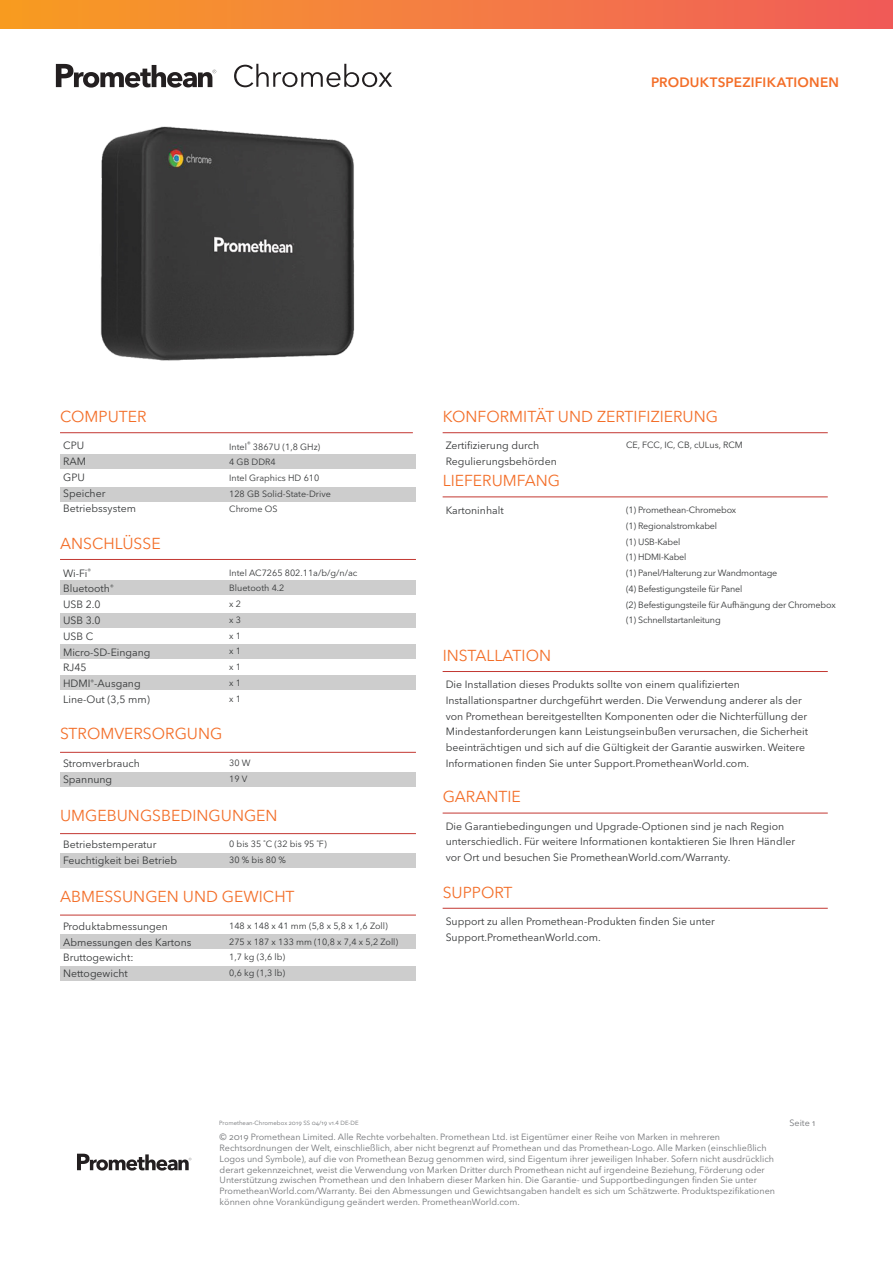
<style>
.page{position:relative;width:893px;height:1263px;background:#fff}
.page>*{position:absolute;margin:0;border:0;box-sizing:border-box;transform-origin:0 0}
.t1{font:15.75px "Avenir Next LT Pro";color:#f36e28}
.t2{font:600 13.5px "Avenir Next LT Pro";letter-spacing:.015em;color:#f36e28}
.t3{font:10.5px/15.8px "Avenir Next LT Pro";color:#353738}
.t4{font:9px/10.8px "Avenir Next LT Pro";color:#727477}
.t5{font:9px "Avenir Next LT Pro";letter-spacing:-.02em;color:#353738}
.t6{font:9px "Avenir Next LT Pro";color:#353738}
.t7{font:6px "Avenir Next LT Pro";color:#727477}
</style>
<div class="page">
<div style="left:60px;top:455px;width:356px;height:14px;background:#cdcdcd"></div>
<div style="left:60px;top:644px;width:356px;height:15px;background:#cdcdcd"></div>
<div style="left:60px;top:613px;width:356px;height:14px;background:#cdcdcd"></div>
<div style="left:60px;top:580px;width:356px;height:15px;background:#cdcdcd"></div>
<div style="left:60px;top:676px;width:356px;height:14px;background:#cdcdcd"></div>
<div style="left:60px;top:772px;width:356px;height:14px;background:#cdcdcd"></div>
<div style="left:60px;top:487px;width:356px;height:14px;background:#cdcdcd"></div>
<div style="left:60px;top:853px;width:356px;height:14px;background:#cdcdcd"></div>
<div style="left:60px;top:935px;width:356px;height:14px;background:#cdcdcd"></div>
<div style="left:60px;top:966px;width:356px;height:14px;background:#cdcdcd"></div>
<hr style="left:443px;top:496px;width:385px;height:1px;background:#c33832">
<hr style="left:443px;top:432px;width:385px;height:1px;background:#c33832">
<hr style="left:60px;top:559px;width:356px;height:1px;background:#c33832">
<hr style="left:60px;top:752px;width:356px;height:1px;background:#c33832">
<hr style="left:60px;top:432px;width:353px;height:1px;background:#c33832">
<hr style="left:60px;top:915px;width:356px;height:1px;background:#c33832">
<hr style="left:60px;top:833px;width:356px;height:1px;background:#c33832">
<hr style="left:443px;top:671px;width:385px;height:1px;background:#c33832">
<hr style="left:443px;top:813px;width:385px;height:1px;background:#c33832">
<hr style="left:443px;top:908px;width:385px;height:1px;background:#c33832">
<div style="left:0;top:0;width:893px;height:29px;background:linear-gradient(to right,#f79d24,#f15c5c)"></div>
<img style="left:100px;top:126px;width:255px;height:235px">
<svg style="left:56px;top:64px;width:160px;height:24px"></svg>
<svg style="left:234px;top:64px;width:158px;height:23px"></svg>
<svg style="left:77px;top:1154px;width:114px;height:16px"></svg>
<p class="t2" style="left:651px;top:74px;width:189px">PRODUKTSPEZIFIKATIONEN</p>
<p class="t1" style="left:60px;top:407px;width:88px">COMPUTER</p>
<p class="t3" style="left:63px;top:438px;width:23px">CPU</p>
<p class="t3" style="left:63px;top:453px;width:24px">RAM</p>
<p class="t3" style="left:63px;top:469px;width:23px">GPU</p>
<p class="t3" style="left:63px;top:485px;width:44px">Speicher</p>
<p class="t3" style="left:63px;top:501px;width:74px">Betriebssystem</p>
<p class="t1" style="left:60px;top:534px;width:102px">ANSCHLÜSSE</p>
<p class="t3" style="left:63px;top:565px;width:30px">Wi-Fi<sup>®</sup></p>
<p class="t3" style="left:63px;top:581px;width:52px">Bluetooth<sup>®</sup></p>
<p class="t3" style="left:63px;top:597px;width:39px">USB 2.0</p>
<p class="t3" style="left:63px;top:612px;width:39px">USB 3.0</p>
<p class="t3" style="left:63px;top:628px;width:32px">USB C</p>
<p class="t3" style="left:63px;top:644px;width:89px">Micro-SD-Eingang</p>
<p class="t3" style="left:63px;top:660px;width:25px">RJ45</p>
<p class="t3" style="left:63px;top:675px;width:79px">HDMI<sup>®</sup>-Ausgang</p>
<p class="t3" style="left:63px;top:691px;width:88px">Line-Out (3,5 mm)</p>
<p class="t6" style="left:229px;top:441px;width:93px">Intel<sup>®</sup> 3867U (1,8 GHz)</p>
<p class="t5" style="left:229px;top:457px;width:48px">4 GB DDR4</p>
<p class="t6" style="left:229px;top:472px;width:92px">Intel Graphics HD 610</p>
<p class="t6" style="left:229px;top:488px;width:103px">128 GB Solid-State-Drive</p>
<p class="t6" style="left:229px;top:504px;width:50px">Chrome OS</p>
<p class="t6" style="left:229px;top:567px;width:130px">Intel AC7265 802.11a/b/g/n/ac</p>
<p class="t6" style="left:229px;top:583px;width:57px">Bluetooth 4.2</p>
<p class="t5" style="left:229px;top:599px;width:13px">x 2</p>
<p class="t5" style="left:229px;top:614px;width:13px">x 3</p>
<p class="t5" style="left:229px;top:630px;width:13px">x 1</p>
<p class="t5" style="left:229px;top:646px;width:13px">x 1</p>
<p class="t5" style="left:229px;top:662px;width:13px">x 1</p>
<p class="t5" style="left:229px;top:677px;width:13px">x 1</p>
<p class="t5" style="left:229px;top:693px;width:13px">x 1</p>
<p class="t1" style="left:60px;top:724px;width:164px">STROMVERSORGUNG</p>
<p class="t3" style="left:63px;top:755px;width:78px">Stromverbrauch</p>
<p class="t3" style="left:63px;top:771px;width:51px">Spannung</p>
<p class="t5" style="left:229px;top:757px;width:23px">30 W</p>
<p class="t5" style="left:229px;top:773px;width:20px">19 V</p>
<p class="t1" style="left:60px;top:806px;width:219px">UMGEBUNGSBEDINGUNGEN</p>
<p class="t3" style="left:63px;top:837px;width:95px">Betriebstemperatur</p>
<p class="t3" style="left:63px;top:853px;width:116px">Feuchtigkeit bei Betrieb</p>
<p class="t6" style="left:229px;top:839px;width:99px">0 bis 35 ˚C (32 bis 95 ˚F)</p>
<p class="t5" style="left:229px;top:854px;width:58px">30 % bis 80 %</p>
<p class="t1" style="left:60px;top:887px;width:236px">ABMESSUNGEN UND GEWICHT</p>
<p class="t3" style="left:63px;top:918px;width:106px">Produktabmessungen</p>
<p class="t3" style="left:63px;top:934px;width:130px">Abmessungen des Kartons</p>
<p class="t3" style="left:63px;top:950px;width:72px">Bruttogewicht:</p>
<p class="t3" style="left:63px;top:965px;width:66px">Nettogewicht</p>
<p class="t6" style="left:229px;top:920px;width:160px">148 x 148 x 41 mm (5,8 x 5,8 x 1,6 Zoll)</p>
<p class="t6" style="left:229px;top:936px;width:171px">275 x 187 x 133 mm (10,8 x 7,4 x 5,2 Zoll)</p>
<p class="t5" style="left:229px;top:952px;width:57px">1,7 kg (3,6 lb)</p>
<p class="t5" style="left:229px;top:967px;width:57px">0,6 kg (1,3 lb)</p>
<p class="t1" style="left:443px;top:407px;width:277px">KONFORMITÄT UND ZERTIFIZIERUNG</p>
<p class="t3" style="left:446px;top:438px;width:113px">Zertifizierung durch<br>Regulierungsbehörden</p>
<p class="t6" style="left:626px;top:440px;width:118px">CE, FCC, IC, CB, cULus, RCM</p>
<p class="t1" style="left:443px;top:471px;width:119px">LIEFERUMFANG</p>
<p class="t3" style="left:446px;top:503px;width:60px">Kartoninhalt</p>
<p class="t5" style="left:626px;top:504px;width:112px">(1) Promethean-Chromebox</p>
<p class="t5" style="left:626px;top:520px;width:93px">(1) Regionalstromkabel</p>
<p class="t5" style="left:626px;top:536px;width:56px">(1) USB-Kabel</p>
<p class="t5" style="left:626px;top:552px;width:62px">(1) HDMI-Kabel</p>
<p class="t5" style="left:626px;top:567px;width:153px">(1) Panel/Halterung zur Wandmontage</p>
<p class="t5" style="left:626px;top:583px;width:118px">(4) Befestigungsteile für Panel</p>
<p class="t5" style="left:626px;top:599px;width:211px">(2) Befestigungsteile für Aufhängung der Chromebox</p>
<p class="t5" style="left:626px;top:615px;width:96px">(1) Schnellstartanleitung</p>
<p class="t1" style="left:443px;top:646px;width:110px">INSTALLATION</p>
<p class="t3" style="left:446px;top:677px;width:364px">Die Installation dieses Produkts sollte von einem qualifizierten Installationspartner durchgeführt werden. Die Verwendung anderer als der von Promethean bereitgestellten Komponenten oder die Nichterfüllung der Mindestanforderungen kann Leistungseinbußen verursachen, die Sicherheit beeinträchtigen und sich auf die Gültigkeit der Garantie auswirken. Weitere Informationen finden Sie unter Support.PrometheanWorld.com.</p>
<p class="t1" style="left:443px;top:787px;width:80px">GARANTIE</p>
<p class="t3" style="left:446px;top:818px;width:351px">Die Garantiebedingungen und Upgrade-Optionen sind je nach Region unterschiedlich. Für weitere Informationen kontaktieren Sie Ihren Händler vor Ort und besuchen Sie PrometheanWorld.com/Warranty.</p>
<p class="t1" style="left:443px;top:883px;width:71px">SUPPORT</p>
<p class="t3" style="left:446px;top:913px;width:271px">Support zu allen Promethean-Produkten finden Sie unter<br>Support.PrometheanWorld.com.</p>
<p class="t7" style="left:219px;top:1119px;width:141px">Promethean-Chromebox 2019 SS 04/19 v1.4 DE-DE</p>
<p class="t4" style="left:220px;top:1132px;width:557px">© 2019 Promethean Limited. Alle Rechte vorbehalten. Promethean Ltd. ist Eigentümer einer Reihe von Marken in mehreren Rechtsordnungen der Welt, einschließlich, aber nicht begrenzt auf Promethean und das Promethean-Logo. Alle Marken (einschließlich Logos und Symbole), auf die von Promethean Bezug genommen wird, sind Eigentum ihrer jeweiligen Inhaber. Sofern nicht ausdrücklich derart gekennzeichnet, weist die Verwendung von Marken Dritter durch Promethean nicht auf irgendeine Beziehung, Förderung oder Unterstützung zwischen Promethean und den Inhabern dieser Marken hin. Die Garantie- und Supportbedingungen finden Sie unter PrometheanWorld.com/Warranty. Bei den Abmessungen und Gewichtsangaben handelt es sich um Schätzwerte. Produktspezifikationen können ohne Vorankündigung geändert werden. PrometheanWorld.com.</p>
<p class="t4" style="left:789px;top:1117px;width:28px">Seite 1</p>
</div>
